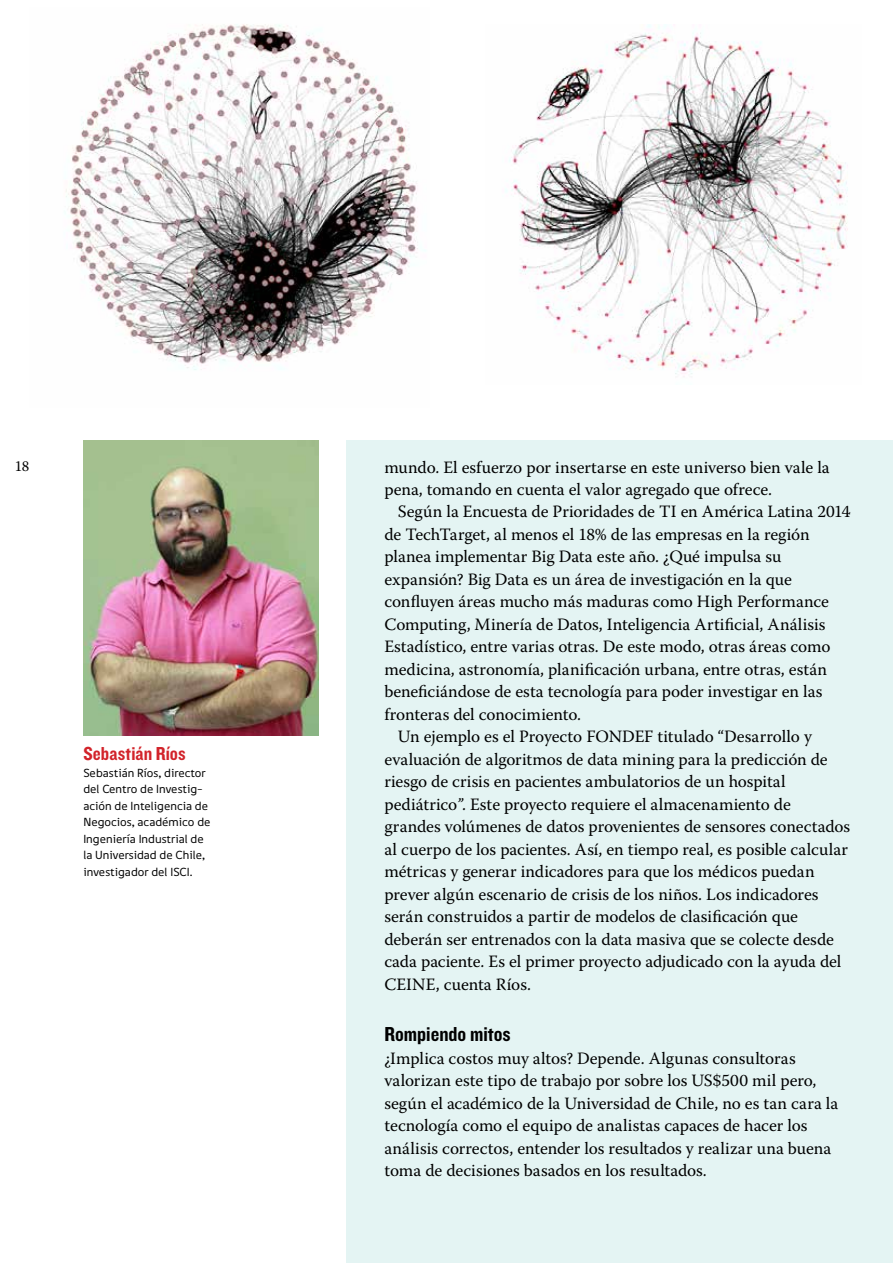
<style>
.page{position:relative;width:893px;height:1263px;background:#fff}
.page>*{position:absolute;margin:0;border:0;box-sizing:border-box;transform-origin:0 0}
.t1{font:21px "Knockout HTF50 Welterweight";color:#000}
.t2{font:19.5px "Knockout HTF50 Welterweight";letter-spacing:.005em;color:#d2232a}
.t3{font:17.25px/22.5px "Warnock Pro";color:#000}
.t4{font:15px "Warnock Pro";color:#000}
.t5{font:12px/16.5px "Digna";color:#000}
.s1{font-style:italic}
</style>
<div class="page">
<div style="left:347px;top:440px;width:546px;height:823px;background:#e4f4f3"></div>
<img style="left:65px;top:24px;width:361px;height:346px">
<img style="left:505px;top:25px;width:343px;height:352px">
<img style="left:83px;top:440px;width:235px;height:296px">
<p class="t4" style="left:15px;top:457px;width:16px">18</p>
<p class="t3" style="left:384px;top:455px;width:447px">mundo. El esfuerzo por insertarse en este universo bien vale la pena, tomando en cuenta el valor agregado que ofrece.</p>
<p class="t3" style="left:398px;top:500px;width:454px">Según la Encuesta de Prioridades de TI en América Latina 2014</p>
<p class="t3" style="left:384px;top:523px;width:427px">de TechTarget, al menos el 18% de las empresas en la región</p>
<p class="t3" style="left:384px;top:545px;width:399px">planea implementar Big Data este año. ¿Qué impulsa su</p>
<p class="t3" style="left:384px;top:568px;width:409px">expansión? Big Data es un área de investigación en la que</p>
<p class="t3" style="left:384px;top:590px;width:446px">confluyen áreas mucho más maduras como High Performance</p>
<p class="t3" style="left:384px;top:613px;width:443px">Computing, Minería de Datos, Inteligencia Artificial, Análisis</p>
<p class="t3" style="left:384px;top:635px;width:447px">Estadístico, entre varias otras. De este modo, otras áreas como</p>
<p class="t3" style="left:384px;top:658px;width:444px">medicina, astronomía, planificación urbana, entre otras, están</p>
<p class="t3" style="left:384px;top:680px;width:440px">beneficiándose de esta tecnología para poder investigar en las</p>
<p class="t3" style="left:384px;top:703px;width:198px">fronteras del conocimiento.</p>
<p class="t3" style="left:398px;top:725px;width:415px">Un ejemplo es el Proyecto FONDEF titulado “Desarrollo y</p>
<p class="t3" style="left:384px;top:748px;width:445px">evaluación de algoritmos de data mining para la predicción de</p>
<p class="t3" style="left:384px;top:770px;width:403px">riesgo de crisis en pacientes ambulatorios de un hospital</p>
<p class="t3" style="left:384px;top:793px;width:408px">pediátrico<span class="s1">”</span>. Este proyecto requiere el almacenamiento de</p>
<p class="t3" style="left:384px;top:815px;width:467px">grandes volúmenes de datos provenientes de sensores conectados</p>
<p class="t3" style="left:384px;top:838px;width:465px">al cuerpo de los pacientes. Así, en tiempo real, es posible calcular</p>
<p class="t3" style="left:384px;top:860px;width:432px">métricas y generar indicadores para que los médicos puedan</p>
<p class="t3" style="left:384px;top:883px;width:436px">prever algún escenario de crisis de los niños. Los indicadores</p>
<p class="t3" style="left:384px;top:905px;width:415px">serán construidos a partir de modelos de clasificación que</p>
<p class="t3" style="left:384px;top:928px;width:451px">deberán ser entrenados con la data masiva que se colecte desde</p>
<p class="t3" style="left:384px;top:950px;width:458px">cada paciente. Es el primer proyecto adjudicado con la ayuda del</p>
<p class="t3" style="left:384px;top:973px;width:148px">CEINE, cuenta Ríos.</p>
<p class="t1" style="left:384px;top:1023px;width:128px">Rompiendo mitos</p>
<p class="t3" style="left:384px;top:1046px;width:455px">¿Implica costos muy altos? Depende. Algunas consultoras valorizan este tipo de trabajo por sobre los US$500 mil pero, según el académico de la Universidad de Chile, no es tan cara la tecnología como el equipo de analistas capaces de hacer los análisis correctos, entender los resultados y realizar una buena toma de decisiones basados en los resultados.</p>
<p class="t2" style="left:83px;top:743px;width:104px">Sebastián Ríos</p>
<p class="t5" style="left:83px;top:764px;width:129px">Sebastián Ríos, director del Centro de Investig&shy;ación de Inteligencia de<br>Negocios, académico de<br>Ingeniería Industrial de la Universidad de Chile, investigador del ISCI.</p>
</div>
